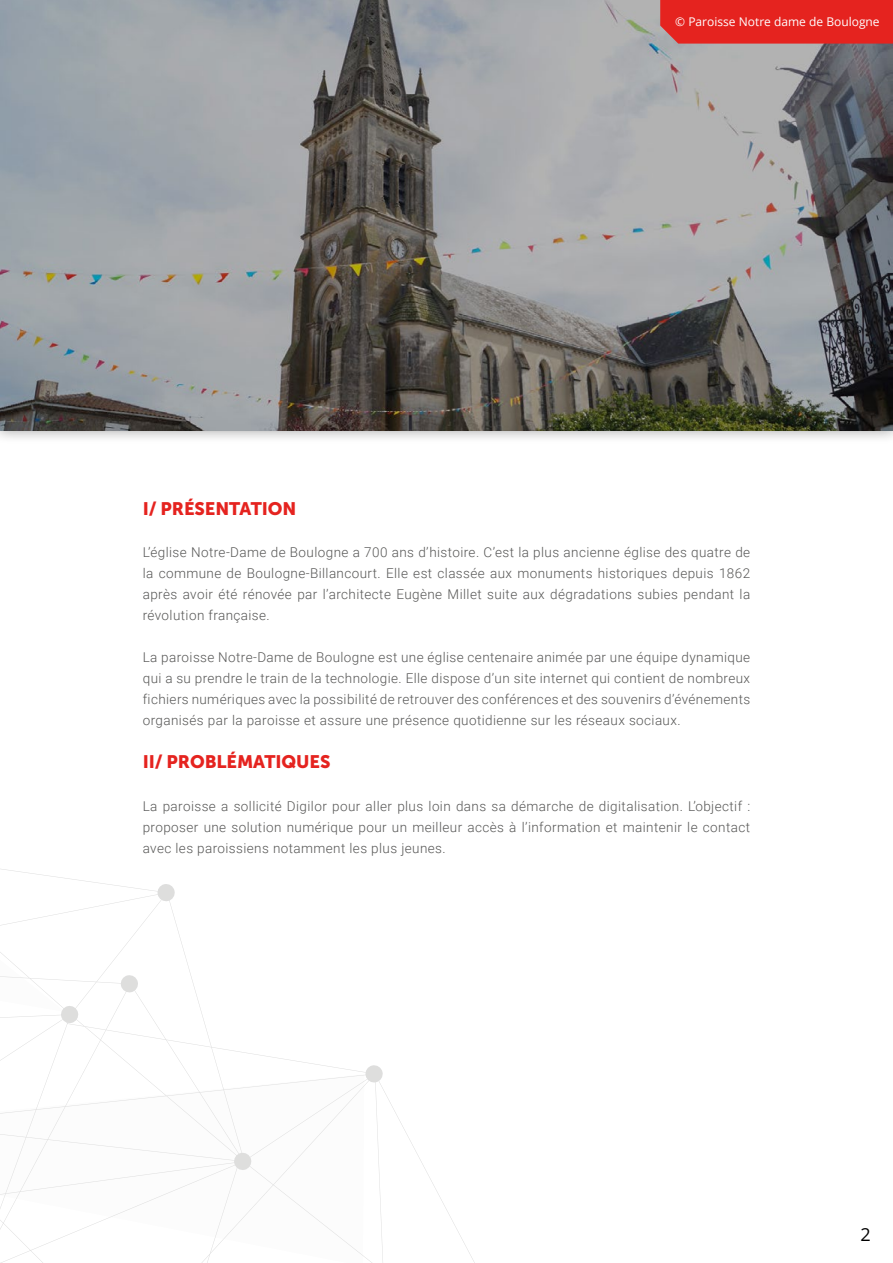
<style>
.page{position:relative;width:893px;height:1263px;background:#fff}
.page>*{position:absolute;margin:0;border:0;box-sizing:border-box;transform-origin:0 0}
.t1{font:18px "Museo Sans 900";letter-spacing:-.005em;color:#e5231f}
.t2{font:18px "Open Sans";color:#000}
.t3{font:300 13.5px/21px "Roboto";letter-spacing:.03em;color:#575756;text-align:justify}
.t4{font:12px "Open Sans";color:#fff}
</style>
<div class="page">
<svg style="left:0;top:880px;width:475px;height:383px"></svg>
<svg style="left:0;top:869px;width:79px;height:155px"></svg>
<svg style="left:120px;top:974px;width:19px;height:19px"></svg>
<svg style="left:157px;top:883px;width:19px;height:19px"></svg>
<svg style="left:233px;top:1152px;width:19px;height:19px"></svg>
<svg style="left:365px;top:1064px;width:18px;height:19px"></svg>
<svg style="left:373px;top:1262px;width:19px;height:1px"></svg>
<div style="left:0;top:0;width:893px;height:444px;background:#000;opacity:.4"></div>
<img style="left:0;top:0;width:893px;height:430px">
<div style="left:660px;top:0;width:233px;height:44px;background:#e5231f"></div>
<p class="t4" style="left:675px;top:14px;width:206px">© Paroisse Notre dame de Boulogne</p>
<h1 class="t1" style="left:143px;top:499px;width:155px">I/ PRÉSENTATION</h1>
<p class="t3" style="left:143px;top:541px;width:609px">L’église Notre-Dame de Boulogne a 700 ans d’histoire. C’est la plus ancienne église des quatre de la commune de Boulogne-Billancourt. Elle est classée aux monuments historiques depuis 1862 après avoir été rénovée par l’architecte Eugène Millet suite aux dégradations subies pendant la révolution française.</p>
<p class="t3" style="left:143px;top:646px;width:609px">La paroisse Notre-Dame de Boulogne est une église centenaire animée par une équipe dynamique qui a su prendre le train de la technologie. Elle dispose d’un site internet qui contient de nombreux fichiers numériques avec la possibilité de retrouver des conférences et des souvenirs d’événements organisés par la paroisse et assure une présence quotidienne sur les réseaux sociaux.</p>
<h1 class="t1" style="left:143px;top:751px;width:189px">II/ PROBLÉMATIQUES</h1>
<p class="t3" style="left:143px;top:795px;width:609px">La paroisse a sollicité Digilor pour aller plus loin dans sa démarche de digitalisation. L’objectif : proposer une solution numérique pour un meilleur accès à l’information et maintenir le contact avec les paroissiens notamment les plus jeunes.</p>
<h1 class="t2" style="left:861px;top:1222px;width:12px">2</h1>
</div>
